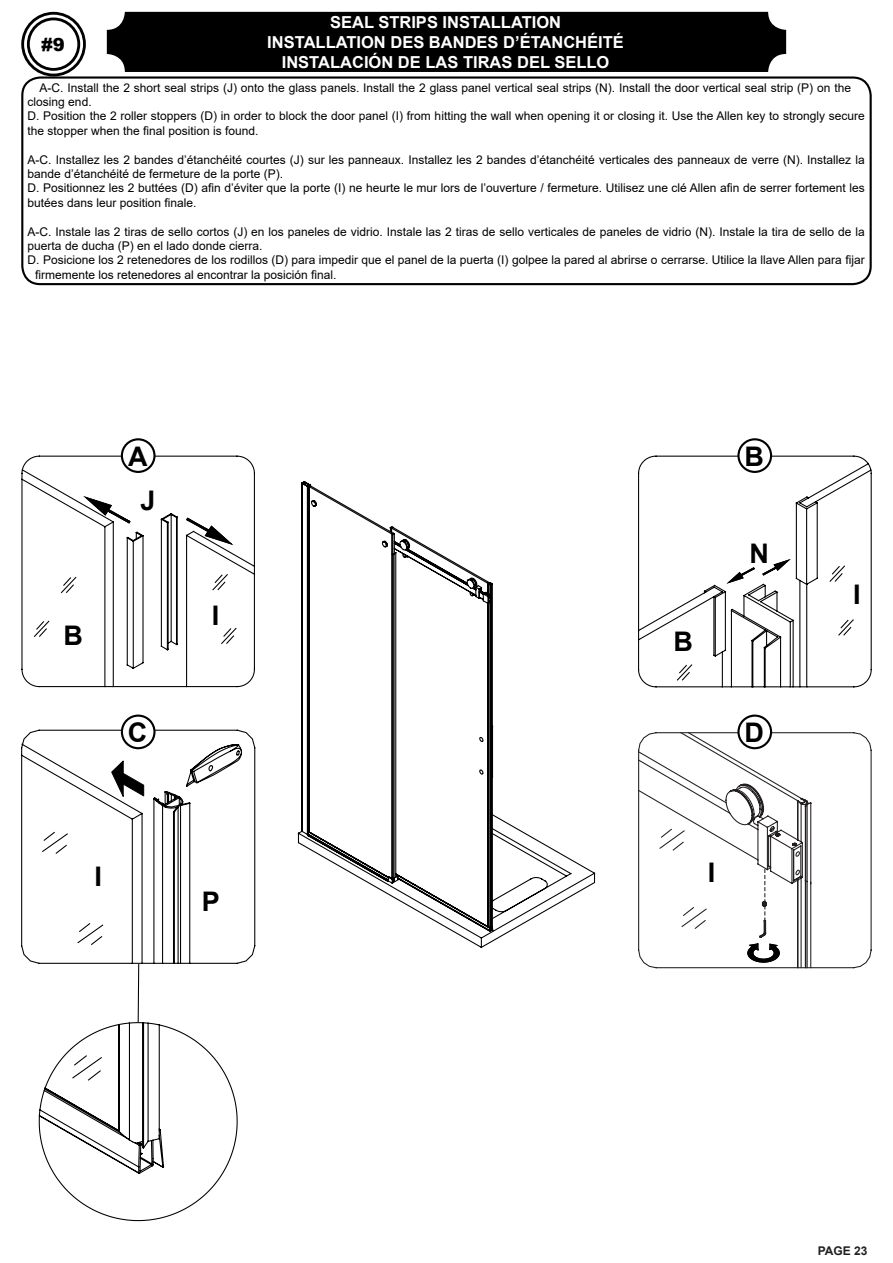
<style>
.page{position:relative;width:893px;height:1263px;background:#fff}
.page>*{position:absolute;margin:0;border:0;box-sizing:border-box;transform-origin:0 0}
.t1{font:700 27px "Arial";color:#000}
.t2{font:900 18px "Arial";color:#000}
.t3{font:700 16.5px "Arial";color:#fff}
.t4{font:12px/14.4px "Arial";color:#000}
.t5{font:700 12px "Arial";color:#231f20}
</style>
<div class="page">
<svg style="left:21px;top:455px;width:234px;height:233px"></svg>
<svg style="left:812px;top:732px;width:60px;height:237px"></svg>
<svg style="left:638px;top:731px;width:174px;height:238px"></svg>
<svg style="left:21px;top:729px;width:235px;height:235px"></svg>
<div style="left:21px;top:12px;width:65px;height:64px;border:3px solid #000;border-radius:50%"></div>
<div style="left:27px;top:18px;width:53px;height:53px;border:3px solid #000;border-radius:50%"></div>
<div style="left:21px;top:76px;width:851px;height:209px;border:2px solid #000;border-radius:18px"></div>
<div style="left:107px;top:12px;width:679px;height:60px;background:#000;border-radius:18px"></div>
<div style="left:122px;top:716px;width:32px;height:32px;background:#fff;border-radius:50%"></div>
<div style="left:121px;top:714px;width:35px;height:35px;border:2px solid #000;border-radius:50%"></div>
<div style="left:122px;top:439px;width:32px;height:33px;background:#fff;border-radius:50%"></div>
<div style="left:121px;top:438px;width:35px;height:35px;border:2px solid #000;border-radius:50%"></div>
<div style="left:738px;top:716px;width:33px;height:32px;background:#fff;border-radius:50%"></div>
<div style="left:737px;top:714px;width:35px;height:35px;border:2px solid #000;border-radius:50%"></div>
<svg style="left:38px;top:963px;width:200px;height:259px"></svg>
<svg style="left:111px;top:759px;width:33px;height:41px"></svg>
<svg style="left:185px;top:742px;width:58px;height:45px"></svg>
<svg style="left:77px;top:495px;width:54px;height:29px"></svg>
<svg style="left:185px;top:517px;width:55px;height:29px"></svg>
<svg style="left:297px;top:526px;width:299px;height:422px"></svg>
<svg style="left:638px;top:455px;width:234px;height:233px"></svg>
<div style="left:738px;top:439px;width:33px;height:33px;background:#fff;border-radius:50%"></div>
<div style="left:737px;top:438px;width:35px;height:35px;border:2px solid #000;border-radius:50%"></div>
<svg style="left:709px;top:552px;width:99px;height:38px"></svg>
<p class="t3" style="left:330px;top:11px;width:233px">SEAL STRIPS INSTALLATION</p>
<p class="t3" style="left:267px;top:30px;width:358px">INSTALLATION DES BANDES D’ÉTANCHÉITÉ</p>
<p class="t3" style="left:282px;top:50px;width:329px">INSTALACIÓN DE LAS TIRAS DEL SELLO</p>
<p class="t2" style="left:41px;top:31px;width:25px">#9</p>
<p class="t4" style="left:28px;top:80px;width:825px;text-indent:12px">A-C. Install the 2 short seal strips (J) onto the glass panels. Install the 2 glass panel vertical seal strips (N). Install the door vertical seal strip (P) on the closing end.</p>
<p class="t4" style="left:28px;top:109px;width:839px">D. Position the 2 roller stoppers (D) in order to block the door panel (I) from hitting the wall when opening it or closing it. Use the Allen key to strongly secure the stopper when the final position is found.</p>
<p class="t4" style="left:28px;top:152px;width:839px">A-C. Installez les 2 bandes d’étanchéité courtes (J) sur les panneaux. Installez les 2 bandes d’étanchéité verticales des panneaux de verre (N). Installez la bande d’étanchéité de fermeture de la porte (P).</p>
<p class="t4" style="left:28px;top:181px;width:838px">D. Positionnez les 2 buttées (D) afin d’éviter que la porte (I) ne heurte le mur lors de l’ouverture / fermeture. Utilisez une clé Allen afin de serrer fortement les butées dans leur position finale.</p>
<p class="t4" style="left:28px;top:224px;width:838px">A-C. Instale las 2 tiras de sello cortos (J) en los paneles de vidrio. Instale las 2 tiras de sello verticales de paneles de vidrio (N). Instale la tira de sello de la puerta de ducha (P) en el lado donde cierra.</p>
<p class="t4" style="left:35px;top:253px;width:831px;text-indent:-8px">D. Posicione los 2 retenedores de los rodillos (D) para impedir que el panel de la puerta (I) golpee la pared al abrirse o cerrarse. Utilice la llave Allen para fijar firmemente los retenedores al encontrar la posición final.</p>
<p class="t1" style="left:64px;top:616px;width:21px">B</p>
<p class="t1" style="left:128px;top:437px;width:21px">A</p>
<p class="t1" style="left:141px;top:481px;width:17px">J</p>
<p class="t1" style="left:128px;top:713px;width:21px">C</p>
<p class="t1" style="left:94px;top:857px;width:9px">I</p>
<p class="t1" style="left:212px;top:597px;width:9px">I</p>
<p class="t1" style="left:202px;top:882px;width:20px">P</p>
<p class="t1" style="left:674px;top:623px;width:21px">B</p>
<p class="t1" style="left:744px;top:437px;width:21px">B</p>
<p class="t1" style="left:749px;top:535px;width:21px">N</p>
<p class="t1" style="left:744px;top:713px;width:21px">D</p>
<p class="t1" style="left:708px;top:854px;width:9px">I</p>
<p class="t1" style="left:853px;top:575px;width:9px">I</p>
<p class="t5" style="left:818px;top:1242px;width:51px">PAGE 23</p>
</div>
